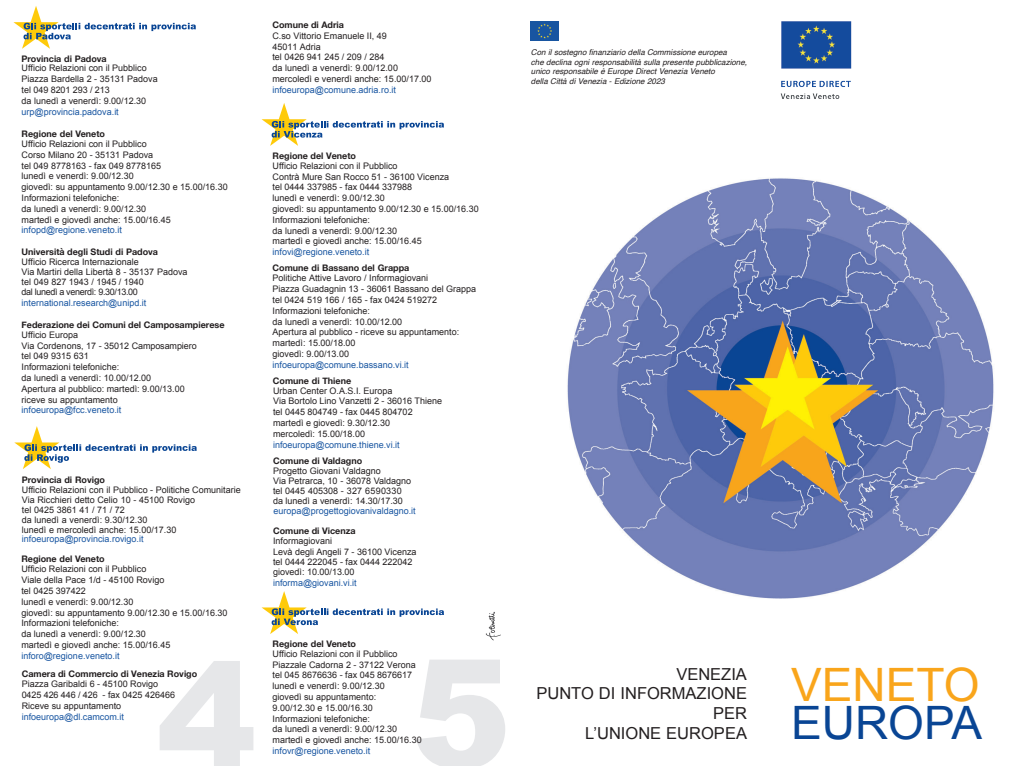
<style>
.page{position:relative;width:1015px;height:766px;background:#fff}
.page>*{position:absolute;margin:0;border:0;box-sizing:border-box;transform-origin:0 0}
.t1{font:46px "Arial";color:#f9a51b}
.t2{font:46px "Arial";color:#094594}
.t3{font:16.5px/19.5px "Arial";color:#231f20;text-align:right}
.t4{font:9px/10.8px "Arial";color:#231f20}
.t5{font:9px "Arial";color:#1855a1}
.t6{font:700 9px "Helvetica Neue";color:#231f20}
.t7{font:italic 8px/9.6px "Helvetica";color:#231f20}
</style>
<div class="page">
<div style="left:530px;top:21px;width:29px;height:20px;background:#1855a1"></div>
<svg style="left:537px;top:24px;width:15px;height:14px"></svg>
<img style="left:567px;top:178px;width:427px;height:421px">
<img style="left:780px;top:21px;width:72px;height:78px">
<svg style="left:160px;top:661px;width:93px;height:104px"></svg>
<svg style="left:416px;top:660px;width:89px;height:105px"></svg>
<svg style="left:13px;top:6px;width:183px;height:43px"></svg>
<svg style="left:14px;top:426px;width:183px;height:43px"></svg>
<svg style="left:262px;top:103px;width:182px;height:43px"></svg>
<svg style="left:262px;top:591px;width:182px;height:43px"></svg>
<img style="left:485px;top:611px;width:16px;height:30px">
<p class="t6" style="left:22px;top:51px;width:87px">Provincia di Padova</p>
<p class="t4" style="left:22px;top:63px;width:138px">Ufficio Relazioni con il Pubblico<br>Piazza Bardella 2 - 35131 Padova tel 049 8201 293 / 213<br>da lunedì a venerdì: 9.00/12.30</p>
<p class="t5" style="left:22px;top:106px;width:99px">urp@provincia.padova.it</p>
<p class="t6" style="left:22px;top:127px;width:85px">Regione del Veneto</p>
<p class="t4" style="left:22px;top:138px;width:208px">Ufficio Relazioni con il Pubblico<br>Corso Milano 20 - 35131 Padova<br>tel 049 8778163 - fax 049 8778165<br>lunedì e venerdì: 9.00/12.30<br>giovedì: su appuntamento 9.00/12.30 e 15.00/16.30<br>Informazioni telefoniche:<br>da lunedì a venerdì: 9.00/12.30<br>martedì e giovedì anche: 15.00/16.45</p>
<p class="t5" style="left:22px;top:224px;width:102px">infopd@regione.veneto.it</p>
<p class="t6" style="left:22px;top:245px;width:138px">Università degli Studi di Padova</p>
<p class="t4" style="left:22px;top:257px;width:167px;line-height:10px">Ufficio Ricerca Internazionale<br>Via Martiri della Libertà 8 - 35137 Padova tel 049 827 1943 / 1945 / 1940<br>dal lunedì a venerdì: 9.30/13.00</p>
<p class="t5" style="left:22px;top:297px;width:126px">international.research@unipd.it</p>
<p class="t6" style="left:22px;top:317px;width:204px">Federazione dei Comuni del Camposampierese</p>
<p class="t4" style="left:22px;top:329px;width:176px">Ufficio Europa<br>Via Cordenons, 17 - 35012 Camposampiero tel 049 9315 631<br>Informazioni telefoniche:<br>da lunedì a venerdì: 10.00/12.00<br>Apertura al pubblico: martedì: 9.00/13.00 riceve su appuntamento</p>
<p class="t5" style="left:22px;top:404px;width:101px">infoeuropa@fcc.veneto.it</p>
<p class="t6" style="left:22px;top:472px;width:85px">Provincia di Rovigo</p>
<p class="t4" style="left:22px;top:484px;width:220px;line-height:10px">Ufficio Relazioni con il Pubblico - Politiche Comunitarie Via Ricchieri detto Celio 10 - 45100 Rovigo<br>tel 0425 3861 41 / 71 / 72<br>da lunedì a venerdì: 9.30/12.30<br>lunedì e mercoledì anche: 15.00/17.30</p>
<p class="t5" style="left:22px;top:533px;width:123px">infoeuropa@provincia.rovigo.it</p>
<p class="t6" style="left:21px;top:552px;width:85px">Regione del Veneto</p>
<p class="t4" style="left:21px;top:563px;width:208px">Ufficio Relazioni con il Pubblico<br>Viale della Pace 1/d - 45100 Rovigo<br>tel 0425 397422<br>lunedì e venerdì: 9.00/12.30<br>giovedì: su appuntamento 9.00/12.30 e 15.00/16.30<br>Informazioni telefoniche:<br>da lunedì a venerdì: 9.00/12.30<br>martedì e giovedì anche: 15.00/16.45</p>
<p class="t5" style="left:21px;top:649px;width:100px">inforo@regione.veneto.it</p>
<p class="t6" style="left:22px;top:666px;width:177px">Camera di Commercio di Venezia Rovigo</p>
<p class="t4" style="left:22px;top:678px;width:155px">Piazza Garibaldi 6 - 45100 Rovigo<br>0425 426 446 / 426 - fax 0425 426466<br>Riceve su appuntamento</p>
<p class="t5" style="left:22px;top:710px;width:104px">infoeuropa@dl.camcom.it</p>
<p class="t6" style="left:272px;top:18px;width:73px">Comune di Adria</p>
<p class="t4" style="left:272px;top:30px;width:161px">C.so Vittorio Emanuele II, 49<br>45011 Adria<br>tel 0426 941 245 / 209 / 284<br>da lunedì a venerdì: 9.00/12.00 mercoledì e venerdì anche: 15.00/17.00</p>
<p class="t5" style="left:272px;top:84px;width:125px">infoeuropa@comune.adria.ro.it</p>
<p class="t6" style="left:273px;top:148px;width:85px">Regione del Veneto</p>
<p class="t4" style="left:273px;top:160px;width:208px">Ufficio Relazioni con il Pubblico<br>Contrà Mure San Rocco 51 - 36100 Vicenza<br>tel 0444 337985 - fax 0444 337988<br>lunedì e venerdì: 9.00/12.30<br>giovedì: su appuntamento 9.00/12.30 e 15.00/16.30<br>Informazioni telefoniche:<br>da lunedì a venerdì: 9.00/12.30<br>martedì e giovedì anche: 15.00/16.45</p>
<p class="t5" style="left:273px;top:246px;width:98px">infovi@regione.veneto.it</p>
<p class="t6" style="left:273px;top:261px;width:138px">Comune di Bassano del Grappa</p>
<p class="t4" style="left:273px;top:273px;width:205px">Politiche Attive Lavoro / Informagiovani<br>Piazza Guadagnin 13 - 36061 Bassano del Grappa tel 0424 519 166 / 165 - fax 0424 519272<br>Informazioni telefoniche:<br>da lunedì a venerdì: 10.00/12.00<br>Apertura al pubblico - riceve su appuntamento: martedì: 15.00/18.00<br>giovedì: 9.00/13.00</p>
<p class="t5" style="left:273px;top:359px;width:138px">infoeuropa@comune.bassano.vi.it</p>
<p class="t6" style="left:273px;top:373px;width:80px">Comune di Thiene</p>
<p class="t4" style="left:273px;top:385px;width:171px">Urban Center O.A.S.I. Europa<br>Via Bortolo Lino Vanzetti 2 - 36016 Thiene tel 0445 804749 - fax 0445 804702 martedì e giovedì: 9.30/12.30<br>mercoledì: 15.00/18.00</p>
<p class="t5" style="left:273px;top:438px;width:128px">infoeuropa@comune.thiene.vi.it</p>
<p class="t6" style="left:273px;top:453px;width:91px">Comune di Valdagno</p>
<p class="t4" style="left:273px;top:465px;width:140px;line-height:10px">Progetto Giovani Valdagno<br>Via Petrarca, 10 - 36078 Valdagno tel 0445 405308 - 327 6590330 da lunedì a venerdì: 14.30/17.30</p>
<p class="t5" style="left:273px;top:505px;width:144px">europa@progettogiovanivaldagno.it</p>
<p class="t6" style="left:273px;top:523px;width:84px">Comune di Vicenza</p>
<p class="t4" style="left:273px;top:536px;width:145px;line-height:10.3px">Informagiovani<br>Levà degli Angeli 7 - 36100 Vicenza tel 0444 222045 - fax 0444 222042 giovedì: 10.00/13.00</p>
<p class="t5" style="left:273px;top:576px;width:85px">informa@giovani.vi.it</p>
<p class="t6" style="left:273px;top:636px;width:85px">Regione del Veneto</p>
<p class="t4" style="left:273px;top:648px;width:151px">Ufficio Relazioni con il Pubblico<br>Piazzale Cadorna 2 - 37122 Verona tel 045 8676636 - fax 045 8676617 lunedì e venerdì: 9.00/12.30<br>giovedì su appuntamento:<br>9.00/12.30 e 15.00/16.30<br>Informazioni telefoniche:<br>da lunedì a venerdì: 9.00/12.30 martedì e giovedì anche: 15.00/16.30</p>
<p class="t5" style="left:273px;top:744px;width:99px">infovr@regione.veneto.it</p>
<p class="t7" style="left:531px;top:47px;width:218px">Con il sostegno finanziario della Commissione europea<br>che declina ogni responsabilità sulla presente pubblicazione, unico responsabile è Europe Direct Venezia Veneto<br>della Città di Venezia - Edizione 2023</p>
<h2 class="t3" style="left:536px;top:664px;width:212px">VENEZIA<br>PUNTO DI INFORMAZIONE<br>PER<br>L’UNIONE EUROPEA</h2>
<h1 class="t1" style="left:791px;top:654px;width:190px">VENETO</h1>
<h1 class="t2" style="left:791px;top:692px;width:192px">EUROPA</h1>
</div>
